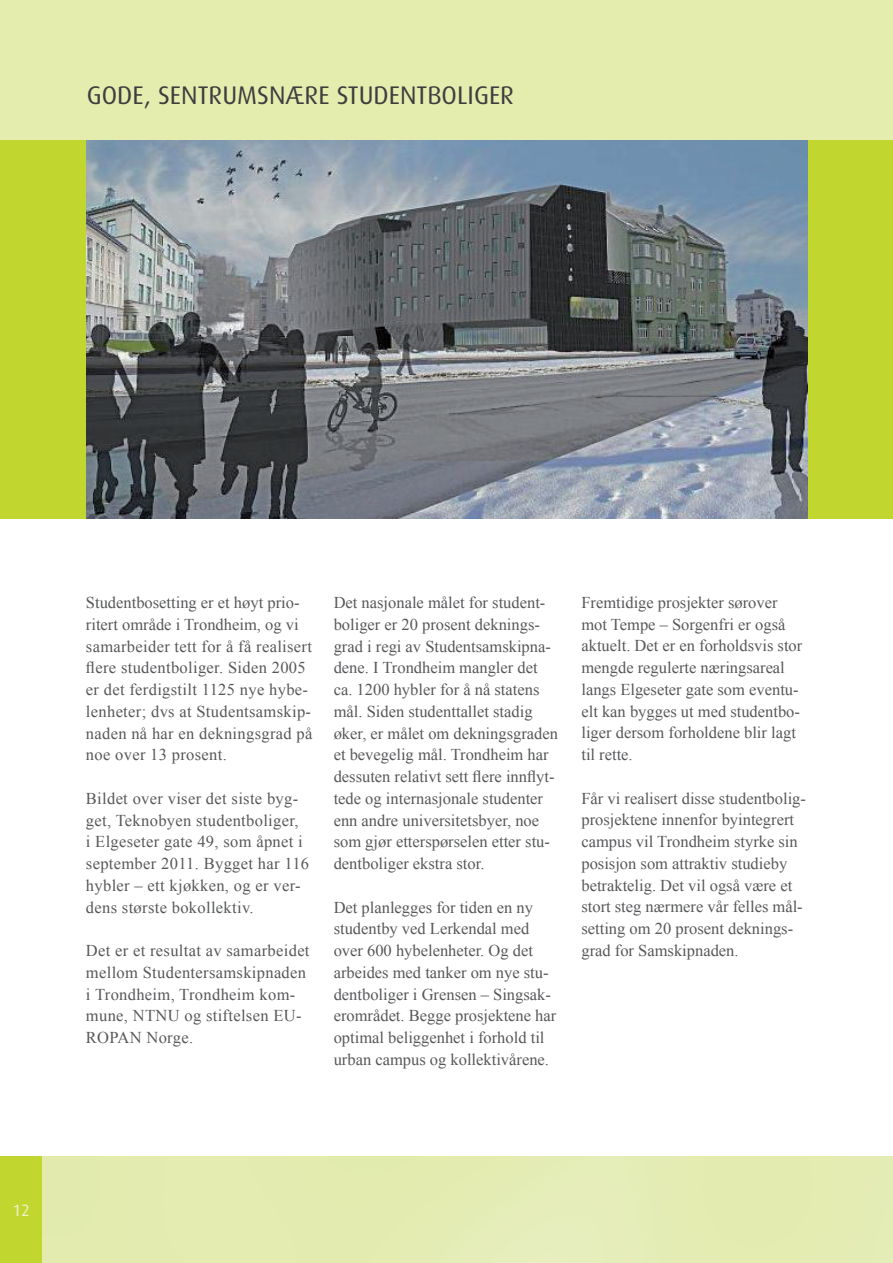
<style>
.page{position:relative;width:893px;height:1263px;background:#fff}
.page>*{position:absolute;margin:0;border:0;box-sizing:border-box;transform-origin:0 0}
.t1{font:25.5px "Dax";color:#3e3e3f}
.t2{font:16.5px/21.8px "Times New Roman";color:#57585a}
.t3{font:16.5px/21.8px "Times New Roman";letter-spacing:.02em;color:#57585a}
.t4{font:16.5px "Dax";color:#edf3cb}
</style>
<div class="page">
<div style="left:0;top:1157px;width:43px;height:106px;background:#c1d72f"></div>
<div style="left:0;top:0;width:893px;height:519px;background:#e4ecae"></div>
<div style="left:0;top:140px;width:893px;height:379px;background:#c1d72f"></div>
<img style="left:87px;top:140px;width:721px;height:379px">
<h1 class="t1" style="left:87px;top:81px;width:429px">GODE, SENTRUMSNÆRE STUDENTBOLIGER</h1>
<p class="t4" style="left:13px;top:1201px;width:19px">12</p>
<p class="t3" style="left:86px;top:591px;width:228px">Studentbosetting er et høyt prio&shy;ritert område i Trondheim, og vi samarbeider tett for å få realisert flere studentboliger. Siden 2005 er det ferdigstilt 1125 nye hybe&shy;lenheter; dvs at Studentsamskip&shy;naden nå har en dekningsgrad på noe over 13 prosent.</p>
<p class="t3" style="left:86px;top:787px;width:225px">Bildet over viser det siste byg&shy;get, Teknobyen studentboliger,<br>i Elgeseter gate 49, som åpnet i september 2011. Bygget har 116 hybler – ett kjøkken, og er ver&shy;dens største bokollektiv.</p>
<p class="t3" style="left:86px;top:939px;width:225px">Det er et resultat av samarbeidet mellom Studentersamskipnaden i Trondheim, Trondheim kom&shy;mune, NTNU og stiftelsen EU-<br>ROPAN Norge.</p>
<p class="t2" style="left:334px;top:591px;width:226px">Det nasjonale målet for student&shy;boliger er 20 prosent deknings&shy;grad i regi av Studentsamskipna&shy;dene. I Trondheim mangler det ca. 1200 hybler for å nå statens mål. Siden studenttallet stadig øker, er målet om dekningsgraden et bevegelig mål. Trondheim har dessuten relativt sett flere innflyt&shy;tede og internasjonale studenter enn andre universitetsbyer, noe som gjør etterspørselen etter stu&shy;dentboliger ekstra stor.</p>
<p class="t2" style="left:334px;top:896px;width:224px">Det planlegges for tiden en ny studentby ved Lerkendal med over 600 hybelenheter. Og det arbeides med tanker om nye stu&shy;dentboliger i Grensen – Singsak&shy;erområdet. Begge prosjektene har optimal beliggenhet i forhold til urban campus og kollektivårene.</p>
<p class="t2" style="left:581px;top:591px;width:222px">Fremtidige prosjekter sørover mot Tempe – Sorgenfri er også aktuelt. Det er en forholdsvis stor mengde regulerte næringsareal langs Elgeseter gate som eventu&shy;elt kan bygges ut med studentbo&shy;liger dersom forholdene blir lagt til rette.</p>
<p class="t2" style="left:581px;top:787px;width:226px">Får vi realisert disse studentbolig&shy;prosjektene innenfor byintegrert campus vil Trondheim styrke sin posisjon som attraktiv studieby betraktelig. Det vil også være et stort steg nærmere vår felles mål&shy;setting om 20 prosent deknings&shy;grad for Samskipnaden.</p>
</div>
